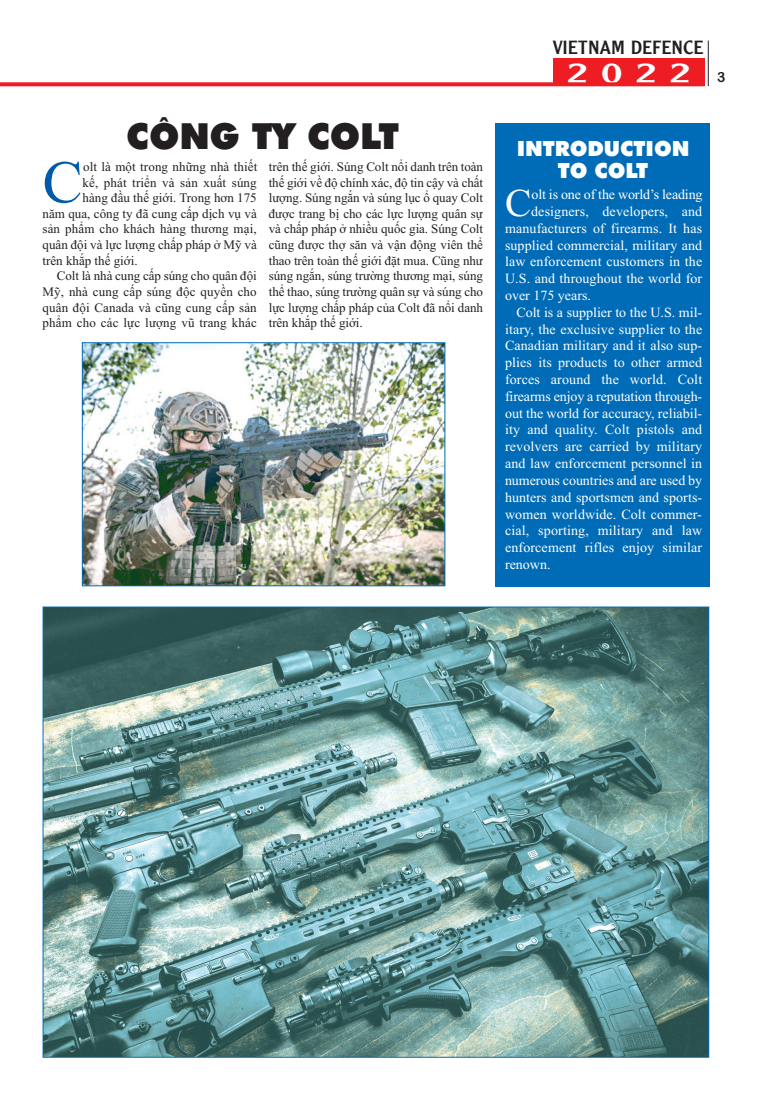
<style>
.page{position:relative;width:766px;height:1106px;background:#fff}
.page>*{position:absolute;margin:0;border:0;box-sizing:border-box;transform-origin:0 0}
.t1{font:60.1px "Times New Roman";color:#015aaa}
.t2{font:39.3px "Times New Roman";color:#fff}
.t3{font:36px "UTM Futura Extra";letter-spacing:-.005em;color:#231f20}
.t4{font:30px "Vn Clearface Gothic 2";color:#fff;scale:1.47 1}
.t5{font:21px/22px "UTM Futura Extra";letter-spacing:-.005em;color:#fff;text-align:center}
.t6{font:20px "Vn Clearface Gothic 2";color:#231f20;scale:1.04 1}
.t7{font:14px "Times New Roman";letter-spacing:.01em;color:#fff}
.t8{font:14px "Times New Roman";letter-spacing:-.01em;color:#fff}
.t9{font:13px/15.6px "Times New Roman";color:#231f20;text-align:justify}
.s1{font-family:"Vn Arial Rounded Bold 2";font-size:14px;color:#231f20}
</style>
<div class="page">
<div style="left:495px;top:123px;width:214px;height:464px;background:#006cb7"></div>
<div style="left:553px;top:58px;width:151px;height:28px;background:#ee1d23"></div>
<hr style="left:708px;top:41px;width:1px;height:45px;background:#231f20">
<svg style="left:0;top:82px;width:553px;height:4px;background:#ef2e33"></svg>
<img style="left:45px;top:608px;width:662px;height:447px">
<img style="left:84px;top:344px;width:359px;height:240px">
<div style="left:82px;top:342px;width:363px;height:244px;border:1px solid #006cb7"></div>
<h3 class="t3" style="left:126px;top:115px;width:274px">CÔNG TY COLT</h3>
<h1 class="t1" style="left:43px;top:146px;width:42px">C</h1>
<p class="t9" style="left:83px;top:159px;width:176px">olt là một trong những nhà thiết</p>
<p class="t9" style="left:83px;top:174px;width:176px">kế, phát triển và sản xuất súng</p>
<p class="t9" style="left:83px;top:190px;width:176px">hàng đầu thế giới. Trong hơn 175</p>
<p class="t9" style="left:43px;top:205px;width:216px">năm qua, công ty đã cung cấp dịch vụ và</p>
<p class="t9" style="left:43px;top:221px;width:216px">sản phẩm cho khách hàng thương mại,</p>
<p class="t9" style="left:43px;top:237px;width:216px">quân đội và lực lượng chấp pháp ở Mỹ và</p>
<p class="t9" style="left:43px;top:252px;width:96px">trên khắp thế giới.</p>
<p class="t9" style="left:57px;top:268px;width:201px">Colt là nhà cung cấp súng cho quân đội</p>
<p class="t9" style="left:43px;top:283px;width:216px">Mỹ, nhà cung cấp súng độc quyền cho</p>
<p class="t9" style="left:43px;top:299px;width:216px">quân đội Canada và cũng cung cấp sản</p>
<p class="t9" style="left:43px;top:315px;width:216px">phẩm cho các lực lượng vũ trang khác</p>
<p class="t9" style="left:269px;top:159px;width:216px">trên thế giới. Súng Colt nổi danh trên toàn thế giới về độ chính xác, độ tin cậy và chất lượng. Súng ngắn và súng lục ổ quay Colt được trang bị cho các lực lượng quân sự và chấp pháp ở nhiều quốc gia. Súng Colt cũng được thợ săn và vận động viên thể thao trên toàn thế giới đặt mua. Cũng như súng ngắn, súng trường thương mại, súng thể thao, súng trường quân sự và súng cho lực lượng chấp pháp của Colt đã nổi danh trên khắp thế giới.</p>
<h3 class="t6" style="left:552px;top:35px;width:146px">VIETNAM DEFENCE</h3>
<h3 class="t4" style="left:566px;top:55px;width:110px">2022 <span class="s1">3</span></h3>
<h3 class="t5" style="left:516px;top:138px;width:174px">INTRODUCTION<br>TO COLT</h3>
<h2 class="t2" style="left:505px;top:179px;width:28px">C</h2>
<p class="t8" style="left:531px;top:186px;width:172px">olt is one of the world’s leading</p>
<p class="t7" style="left:531px;top:203px;width:172px">designers, developers, and</p>
<p class="t7" style="left:505px;top:220px;width:199px">manufacturers of firearms. It has</p>
<p class="t7" style="left:505px;top:236px;width:199px">supplied commercial, military and</p>
<p class="t7" style="left:505px;top:253px;width:199px">law enforcement customers in the</p>
<p class="t7" style="left:505px;top:270px;width:199px">U.S. and throughout the world for</p>
<p class="t7" style="left:505px;top:287px;width:87px">over 175 years.</p>
<p class="t7" style="left:516px;top:304px;width:187px">Colt is a supplier to the U.S. mil-</p>
<p class="t7" style="left:505px;top:320px;width:199px">itary, the exclusive supplier to the</p>
<p class="t7" style="left:505px;top:337px;width:199px">Canadian military and it also sup-</p>
<p class="t7" style="left:505px;top:354px;width:199px">plies its products to other armed</p>
<p class="t7" style="left:505px;top:371px;width:199px">forces around the world. Colt</p>
<p class="t8" style="left:505px;top:388px;width:199px">firearms enjoy a reputation through-</p>
<p class="t7" style="left:505px;top:404px;width:199px">out the world for accuracy, reliabil-</p>
<p class="t7" style="left:505px;top:421px;width:199px">ity and quality. Colt pistols and</p>
<p class="t7" style="left:505px;top:438px;width:199px">revolvers are carried by military</p>
<p class="t7" style="left:505px;top:455px;width:199px">and law enforcement personnel in</p>
<p class="t7" style="left:505px;top:472px;width:199px">numerous countries and are used by</p>
<p class="t7" style="left:505px;top:488px;width:199px">hunters and sportsmen and sports-</p>
<p class="t7" style="left:505px;top:505px;width:198px">women worldwide. Colt commer-</p>
<p class="t7" style="left:505px;top:522px;width:199px">cial, sporting, military and law</p>
<p class="t7" style="left:505px;top:539px;width:199px">enforcement rifles enjoy similar</p>
<p class="t7" style="left:505px;top:556px;width:47px">renown.</p>
</div>
